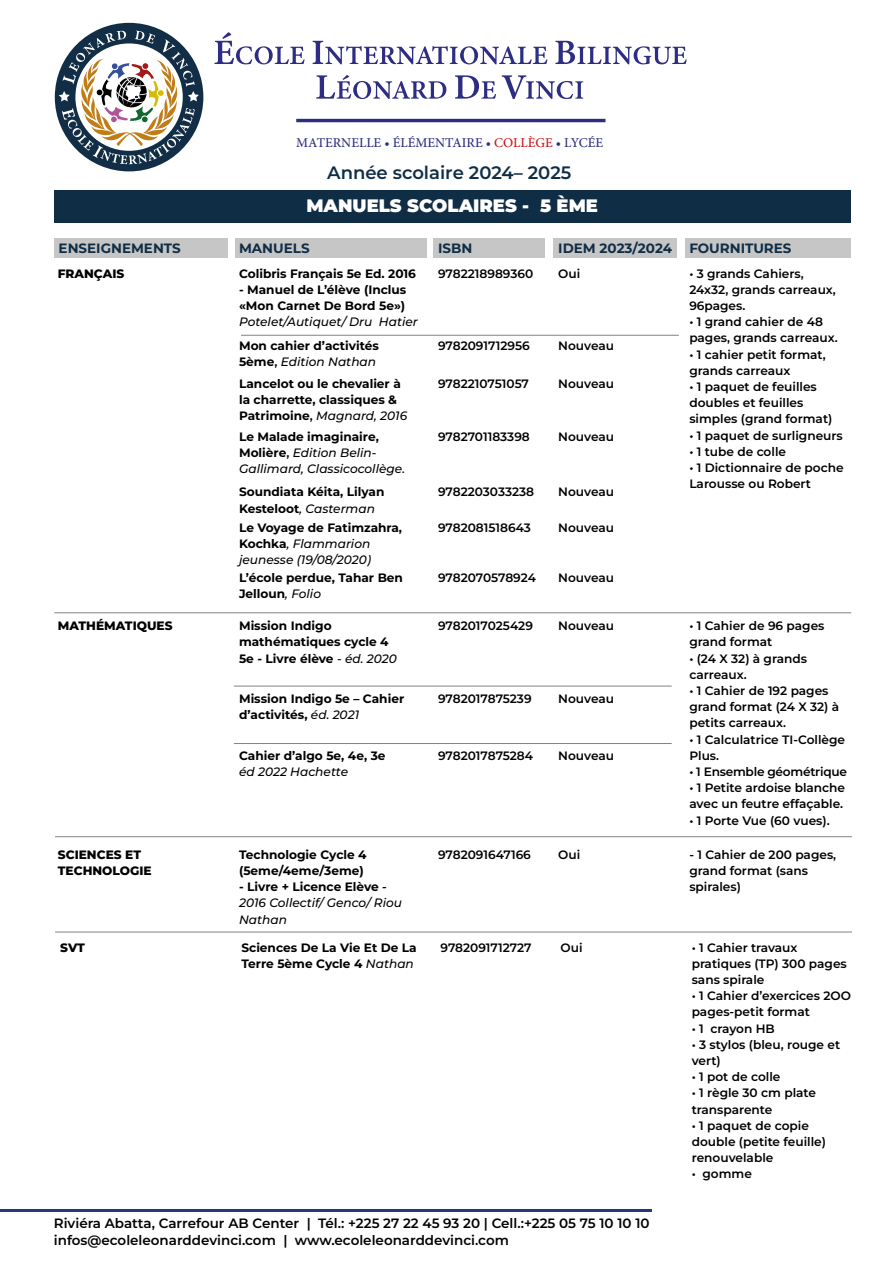
<style>
.page{position:relative;width:893px;height:1263px;background:#fff}
.page>*{position:absolute;margin:0;border:0;box-sizing:border-box;transform-origin:0 0}
.t1{font:600 18px "Montserrat";color:#102d46}
.t2{font:900 18px "Montserrat";color:#fff}
.t3{font:600 13.5px/16.2px "Montserrat";color:#000}
.t4{font:700 13.5px "Montserrat";color:#102d46}
.t5{font:500 13.5px "Minion Pro";color:#2d2e83}
.t6{font:600 12.15px/16.2px "Montserrat";color:#000}
.t7{font:700 12.15px/16.2px "Montserrat";color:#000}
.t8{font:italic 500 12.15px/16.2px "Montserrat";color:#000}
.t9{font:800 12.15px/16.2px "Montserrat";color:#000}
.t10{font:600 12.15px "Montserrat";letter-spacing:-.02em;color:#000}
.s1{color:#cd171a}
.s2{font-weight:600}
.s3{font-weight:500;font-style:italic}
.s4{font-weight:700;font-style:normal}
.s5{font-weight:600;font-style:normal}
</style>
<div class="page">
<div style="left:54px;top:191px;width:796px;height:32px;background:#102d46"></div>
<hr style="left:0;top:1209px;width:651px;height:3px;background:#283583">
<div style="left:54px;top:238px;width:173px;height:19px;background:#c6c6c6"></div>
<div style="left:235px;top:238px;width:191px;height:19px;background:#c6c6c6"></div>
<div style="left:685px;top:238px;width:165px;height:19px;background:#c6c6c6"></div>
<div style="left:434px;top:238px;width:111px;height:19px;background:#c6c6c6"></div>
<div style="left:554px;top:238px;width:123px;height:19px;background:#c6c6c6"></div>
<hr style="left:241px;top:335px;width:438px;height:1px;background:#000">
<hr style="left:55px;top:836px;width:797px;height:1px;background:#000">
<hr style="left:55px;top:932px;width:797px;height:1px;background:#000">
<hr style="left:234px;top:686px;width:438px;height:1px;background:#000">
<hr style="left:234px;top:743px;width:438px;height:1px;background:#000">
<svg style="left:51px;top:19px;width:156px;height:156px"></svg>
<div style="left:55px;top:23px;width:148px;height:148px;background:#122d46;border-radius:50%"></div>
<svg style="left:59px;top:31px;width:140px;height:133px"></svg>
<hr style="left:296px;top:119px;width:309px;height:3px;background:#2d2e83">
<svg style="left:316px;top:75px;width:130px;height:24px"></svg>
<svg style="left:455px;top:75px;width:41px;height:24px"></svg>
<svg style="left:502px;top:75px;width:81px;height:24px"></svg>
<svg style="left:214px;top:32px;width:91px;height:32px"></svg>
<svg style="left:313px;top:41px;width:234px;height:23px"></svg>
<svg style="left:555px;top:41px;width:132px;height:23px"></svg>
<hr style="left:54px;top:612px;width:797px;height:1px;background:#000">
<p class="t5" style="left:296px;top:133px;width:308px">MATERNELLE • ÉLÉMENTAIRE • <span class="s1">COLLÈGE</span> • LYCÉE</p>
<h1 class="t1" style="left:327px;top:161px;width:246px">Année scolaire 2024– 2025</h1>
<h1 class="t2" style="left:306px;top:194px;width:293px">MANUELS SCOLAIRES - 5 ÈME</h1>
<p class="t4" style="left:59px;top:239px;width:124px">ENSEIGNEMENTS</p>
<p class="t4" style="left:239px;top:239px;width:72px">MANUELS</p>
<p class="t4" style="left:438px;top:239px;width:36px">ISBN</p>
<p class="t4" style="left:558px;top:239px;width:115px">IDEM 2023/2024</p>
<p class="t4" style="left:689px;top:239px;width:104px">FOURNITURES</p>
<p class="t9" style="left:58px;top:265px;width:68px">FRANÇAIS</p>
<p class="t7" style="left:239px;top:265px;width:178px">Colibris Français 5e Ed. 2016</p>
<p class="t7" style="left:239px;top:281px;width:169px">- Manuel de L’élève (Inclus «Mon Carnet De Bord 5e»)</p>
<p class="t8" style="left:239px;top:313px;width:180px">Potelet/Autiquet/ Dru Hatier</p>
<p class="t7" style="left:239px;top:337px;width:141px">Mon cahier d’activités<br>5ème<span class="s2">,</span> <span class="s3">Edition Nathan</span></p>
<p class="t7" style="left:239px;top:375px;width:170px">Lancelot ou le chevalier à la charrette, classiques &amp;<br>Patrimoine<span class="s2">,</span> <span class="s3">Magnard, 2016</span></p>
<p class="t8" style="left:239px;top:428px;width:168px"><span class="s4">Le Malade imaginaire,<br>Molière</span><span class="s5">,</span> Edition Belin-<br>Gallimard, Classicocollège.</p>
<p class="t7" style="left:239px;top:484px;width:147px">Soundiata Kéita, Lilyan<br>Kesteloot<span class="s3">, Casterman</span></p>
<p class="t8" style="left:239px;top:519px;width:164px"><span class="s4">Le Voyage de Fatimzahra,<br>Kochka</span>, Flammarion jeunesse (19/08/2020)</p>
<p class="t7" style="left:239px;top:569px;width:165px">L’école perdue, Tahar Ben<br>Jelloun<span class="s3">, Folio</span></p>
<p class="t9" style="left:58px;top:617px;width:116px">MATHÉMATIQUES</p>
<p class="t7" style="left:239px;top:617px;width:159px">Mission Indigo mathématiques cycle 4<br>5e - Livre élève <span class="s3">- éd. 2020</span></p>
<p class="t7" style="left:239px;top:690px;width:167px">Mission Indigo 5e – Cahier d’activités, <span class="s3">éd. 2021</span></p>
<p class="t7" style="left:239px;top:747px;width:148px">Cahier d’algo 5e, 4e, 3e</p>
<p class="t8" style="left:239px;top:764px;width:111px">éd 2022 Hachette</p>
<p class="t6" style="left:438px;top:265px;width:97px">9782218989360</p>
<p class="t6" style="left:438px;top:337px;width:93px">9782091712956</p>
<p class="t6" style="left:438px;top:375px;width:92px">9782210751057</p>
<p class="t6" style="left:438px;top:428px;width:93px">9782701183398</p>
<p class="t6" style="left:438px;top:483px;width:98px">9782203033238</p>
<p class="t6" style="left:438px;top:519px;width:94px">9782081518643</p>
<p class="t6" style="left:438px;top:569px;width:99px">9782070578924</p>
<p class="t6" style="left:438px;top:617px;width:96px">9782017025429</p>
<p class="t6" style="left:438px;top:690px;width:95px">9782017875239</p>
<p class="t6" style="left:438px;top:747px;width:97px">9782017875284</p>
<p class="t6" style="left:558px;top:265px;width:24px">Oui</p>
<p class="t6" style="left:558px;top:337px;width:57px">Nouveau</p>
<p class="t6" style="left:558px;top:375px;width:57px">Nouveau</p>
<p class="t6" style="left:558px;top:428px;width:57px">Nouveau</p>
<p class="t6" style="left:558px;top:483px;width:57px">Nouveau</p>
<p class="t6" style="left:558px;top:519px;width:57px">Nouveau</p>
<p class="t6" style="left:558px;top:569px;width:57px">Nouveau</p>
<p class="t6" style="left:558px;top:617px;width:57px">Nouveau</p>
<p class="t6" style="left:558px;top:690px;width:57px">Nouveau</p>
<p class="t6" style="left:558px;top:747px;width:57px">Nouveau</p>
<p class="t9" style="left:58px;top:846px;width:95px">SCIENCES ET<br>TECHNOLOGIE</p>
<p class="t7" style="left:239px;top:846px;width:129px">Technologie Cycle 4 (5eme/4eme/3eme)</p>
<p class="t8" style="left:239px;top:878px;width:165px"><span class="s4">- Livre + Licence Elève</span> <span class="s5">-<br></span>2016 Collectif/ Genco/ Riou<br>Nathan</p>
<p class="t6" style="left:438px;top:846px;width:94px">9782091647166</p>
<p class="t6" style="left:558px;top:846px;width:24px">Oui</p>
<p class="t6" style="left:689px;top:265px;width:148px">• 3 grands Cahiers,<br>24x32, grands carreaux,<br>96pages.</p>
<p class="t6" style="left:689px;top:313px;width:150px">• 1 grand cahier de 48 pages, grands carreaux.</p>
<p class="t6" style="left:689px;top:346px;width:138px">• 1 cahier petit format, grands carreaux</p>
<p class="t6" style="left:689px;top:378px;width:145px">• 1 paquet de feuilles doubles et feuilles simples (grand format)</p>
<p class="t6" style="left:689px;top:427px;width:155px">• 1 paquet de surligneurs</p>
<p class="t6" style="left:689px;top:443px;width:98px">• 1 tube de colle</p>
<p class="t6" style="left:689px;top:459px;width:156px">• 1 Dictionnaire de poche<br>Larousse ou Robert</p>
<p class="t6" style="left:689px;top:617px;width:137px">• 1 Cahier de 96 pages grand format</p>
<p class="t6" style="left:689px;top:650px;width:119px">• (24 X 32) à grands carreaux.</p>
<p class="t6" style="left:689px;top:682px;width:151px">• 1 Cahier de 192 pages grand format (24 X 32) à petits carreaux.</p>
<p class="t6" style="left:689px;top:731px;width:157px">• 1 Calculatrice TI-Collège<br>Plus.</p>
<p class="t10" style="left:689px;top:763px;width:159px">• 1 Ensemble géométrique</p>
<p class="t6" style="left:689px;top:779px;width:157px">• 1 Petite ardoise blanche avec un feutre effaçable.</p>
<p class="t6" style="left:689px;top:812px;width:142px">• 1 Porte Vue (60 vues).</p>
<p class="t6" style="left:689px;top:846px;width:148px">- 1 Cahier de 200 pages, grand format (sans spirales)</p>
<p class="t9" style="left:60px;top:939px;width:26px">SVT</p>
<p class="t7" style="left:241px;top:939px;width:177px">Sciences De La Vie Et De La<br>Terre 5ème Cycle 4 <span class="s3">Nathan</span></p>
<p class="t6" style="left:692px;top:939px;width:157px">• 1 Cahier travaux pratiques (TP) 300 pages sans spirale</p>
<p class="t6" style="left:692px;top:987px;width:161px">• 1 Cahier d’exercices 2OO pages-petit format</p>
<p class="t6" style="left:692px;top:1020px;width:85px">• 1 crayon HB</p>
<p class="t6" style="left:692px;top:1036px;width:150px">• 3 stylos (bleu, rouge et vert)</p>
<p class="t6" style="left:692px;top:1068px;width:90px">• 1 pot de colle</p>
<p class="t6" style="left:692px;top:1084px;width:126px">• 1 règle 30 cm plate transparente</p>
<p class="t6" style="left:692px;top:1117px;width:136px">• 1 paquet de copie double (petite feuille) renouvelable</p>
<p class="t6" style="left:692px;top:1165px;width:62px">• gomme</p>
<p class="t6" style="left:440px;top:939px;width:93px">9782091712727</p>
<p class="t6" style="left:561px;top:939px;width:24px">Oui</p>
<p class="t3" style="left:54px;top:1215px;width:597px">Riviéra Abatta, Carrefour AB Center | Tél.: +225 27 22 45 93 20 | Cell.:+225 05 75 10 10 10 infos@ecoleleonarddevinci.com | www.ecoleleonarddevinci.com</p>
</div>
